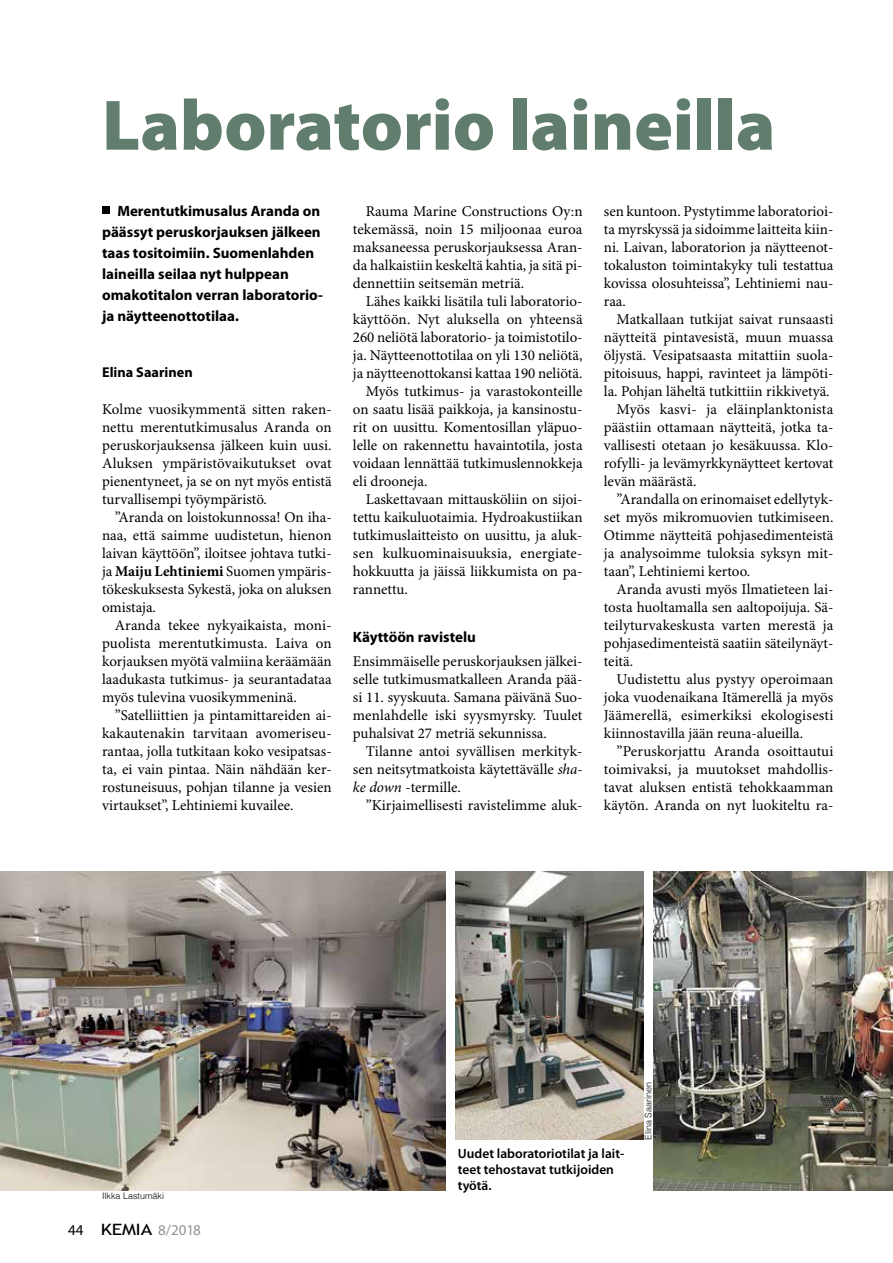
<style>
.page{position:relative;width:893px;height:1263px;background:#fff}
.page>*{position:absolute;margin:0;border:0;box-sizing:border-box;transform-origin:0 0}
.t1{font:900 72px "Myriad Pro";color:#607d6e}
.t2{font:15px/18px "Minion Pro";color:#000;text-align:justify}
.t3{font:700 15px/21px "Myriad Pro";color:#000}
.t4{font:15px "Myriad Pro";color:#939393}
.t5{font:700 14.25px "Myriad Pro";color:#000}
.t6{font:600 13.5px/15.8px "Myriad Pro";color:#000}
.t7{font:300 9px "Helvetica";color:#000}
.s1{font-weight:700}
.s2{font-style:italic}
.s3{color:#000}
.s4{font-family:"Trebuchet MS";font-size:15.6px;color:#000}
</style>
<div class="page">
<div style="left:102px;top:206px;width:8px;height:8px;background:#000"></div>
<img style="left:0;top:871px;width:446px;height:320px">
<img style="left:456px;top:871px;width:188px;height:269px">
<img style="left:653px;top:871px;width:240px;height:320px">
<h1 class="t1" style="left:102px;top:85px;width:675px">Laboratorio laineilla</h1>
<p class="t3" style="left:102px;top:200px;width:222px;text-indent:15px">Merentutkimusalus Aranda on päässyt peruskorjauksen jälkeen taas tositoimiin. Suomenlahden laineilla seilaa nyt hulppean omakotitalon verran laboratorio&shy;ja näytteenottotilaa.</p>
<p class="t5" style="left:102px;top:364px;width:92px">Elina Saarinen</p>
<p class="t2" style="left:102px;top:401px;width:231px">Kolme vuosikymmentä sitten raken&shy;nettu merentutkimusalus Aranda on peruskorjauksensa jälkeen kuin uusi.<br>Aluksen ympäristövaikutukset ovat pienentyneet, ja se on nyt myös entistä turvallisempi työympäristö.</p>
<p class="t2" style="left:102px;top:509px;width:231px;text-indent:13px">”Aranda on loistokunnossa! On iha&shy;naa, että saimme uudistetun, hienon laivan käyttöön”, iloitsee johtava tutki&shy;ja <span class="s1">Maiju Lehtiniemi</span> Suomen ympäris&shy;tökeskuksesta Sykestä, joka on aluksen omistaja.</p>
<p class="t2" style="left:102px;top:617px;width:231px;text-indent:13px">Aranda tekee nykyaikaista, moni&shy;puolista merentutkimusta. Laiva on korjauksen myötä valmiina keräämään laadukasta tutkimus- ja seurantadataa myös tulevina vuosikymmeninä.</p>
<p class="t2" style="left:102px;top:707px;width:231px;text-indent:13px">”Satelliittien ja pintamittareiden ai&shy;kakautenakin tarvitaan avomeriseu&shy;rantaa, jolla tutkitaan koko vesipatsas&shy;ta, ei vain pintaa. Näin nähdään ker&shy;rostuneisuus, pohjan tilanne ja vesien virtaukset”, Lehtiniemi kuvailee.</p>
<p class="t2" style="left:353px;top:203px;width:231px;text-indent:13px">Rauma Marine Constructions Oy:n tekemässä, noin 15 miljoonaa euroa maksaneessa peruskorjauksessa Aran&shy;da halkaistiin keskeltä kahtia, ja sitä pi&shy;dennettiin seitsemän metriä.</p>
<p class="t2" style="left:366px;top:293px;width:218px">Lähes kaikki lisätila tuli laboratorio-</p>
<p class="t2" style="left:353px;top:311px;width:231px">käyttöön. Nyt aluksella on yhteensä</p>
<p class="t2" style="left:353px;top:329px;width:231px">260 neliötä laboratorio- ja toimistotilo-</p>
<p class="t2" style="left:353px;top:347px;width:231px">ja. Näytteenottotilaa on yli 130 neliötä,</p>
<p class="t2" style="left:353px;top:365px;width:231px">ja näytteenottokansi kattaa 190 neliötä.</p>
<p class="t2" style="left:366px;top:383px;width:218px">Myös tutkimus- ja varastokonteille</p>
<p class="t2" style="left:353px;top:401px;width:231px">on saatu lisää paikkoja, ja kansinostu-</p>
<p class="t2" style="left:353px;top:419px;width:231px">rit on uusittu. Komentosillan yläpuo-</p>
<p class="t2" style="left:353px;top:437px;width:231px">lelle on rakennettu havaintotila, josta</p>
<p class="t2" style="left:353px;top:455px;width:231px">voidaan lennättää tutkimuslennokkeja</p>
<p class="t2" style="left:353px;top:473px;width:76px">eli drooneja.</p>
<p class="t2" style="left:366px;top:491px;width:218px">Laskettavaan mittausköliin on sijoi-</p>
<p class="t2" style="left:353px;top:509px;width:231px">tettu kaikuluotaimia. Hydroakustiikan</p>
<p class="t2" style="left:353px;top:527px;width:231px">tutkimuslaitteisto on uusittu, ja aluk-</p>
<p class="t2" style="left:353px;top:545px;width:231px">sen kulkuominaisuuksia, energiate-</p>
<p class="t2" style="left:353px;top:563px;width:231px">hokkuutta ja jäissä liikkumista on pa-</p>
<p class="t2" style="left:353px;top:581px;width:56px">rannettu.</p>
<p class="t3" style="left:353px;top:626px;width:124px">Käyttöön ravistelu</p>
<p class="t2" style="left:353px;top:653px;width:231px">Ensimmäiselle peruskorjauksen jälkei&shy;selle tutkimusmatkalleen Aranda pää&shy;si 11. syyskuuta. Samana päivänä Suo&shy;menlahdelle iski syysmyrsky. Tuulet puhalsivat 27 metriä sekunnissa.</p>
<p class="t2" style="left:353px;top:743px;width:231px;text-indent:13px">Tilanne antoi syvällisen merkityk&shy;sen neitsytmatkoista käytettävälle <span class="s2">sha&shy;ke down</span> -termille.</p>
<p class="t2" style="left:366px;top:797px;width:218px">”Kirjaimellisesti ravistelimme aluk-</p>
<p class="t2" style="left:604px;top:203px;width:231px">sen kuntoon. Pystytimme laboratorioi&shy;ta myrskyssä ja sidoimme laitteita kiin&shy;ni. Laivan, laboratorion ja näytteenot&shy;tokaluston toimintakyky tuli testattua kovissa olosuhteissa”, Lehtiniemi nau&shy;raa.</p>
<p class="t2" style="left:617px;top:311px;width:218px">Matkallaan tutkijat saivat runsaasti</p>
<p class="t2" style="left:604px;top:329px;width:231px">näytteitä pintavesistä, muun muassa</p>
<p class="t2" style="left:604px;top:347px;width:231px">öljystä. Vesipatsaasta mitattiin suola-</p>
<p class="t2" style="left:604px;top:365px;width:231px">pitoisuus, happi, ravinteet ja lämpöti-</p>
<p class="t2" style="left:604px;top:383px;width:227px">la. Pohjan läheltä tutkittiin rikkivetyä.</p>
<p class="t2" style="left:617px;top:401px;width:218px">Myös kasvi- ja eläinplanktonista</p>
<p class="t2" style="left:604px;top:419px;width:231px">päästiin ottamaan näytteitä, jotka ta-</p>
<p class="t2" style="left:604px;top:437px;width:231px">vallisesti otetaan jo kesäkuussa. Klo-</p>
<p class="t2" style="left:604px;top:455px;width:231px">rofylli- ja levämyrkkynäytteet kertovat</p>
<p class="t2" style="left:604px;top:473px;width:94px">levän määrästä.</p>
<p class="t2" style="left:617px;top:491px;width:218px">”Arandalla on erinomaiset edellytyk-</p>
<p class="t2" style="left:604px;top:509px;width:231px">set myös mikromuovien tutkimiseen.</p>
<p class="t2" style="left:604px;top:527px;width:231px">Otimme näytteitä pohjasedimenteistä</p>
<p class="t2" style="left:604px;top:545px;width:231px">ja analysoimme tuloksia syksyn mit-</p>
<p class="t2" style="left:604px;top:563px;width:148px">taan”, Lehtiniemi kertoo.</p>
<p class="t2" style="left:617px;top:581px;width:218px">Aranda avusti myös Ilmatieteen lai-</p>
<p class="t2" style="left:604px;top:599px;width:231px">tosta huoltamalla sen aaltopoijuja. Sä-</p>
<p class="t2" style="left:604px;top:617px;width:231px">teilyturvakeskusta varten merestä ja</p>
<p class="t2" style="left:604px;top:635px;width:231px">pohjasedimenteistä saatiin säteilynäyt-</p>
<p class="t2" style="left:604px;top:653px;width:31px">teitä.</p>
<p class="t2" style="left:617px;top:671px;width:218px">Uudistettu alus pystyy operoimaan</p>
<p class="t2" style="left:604px;top:689px;width:231px">joka vuodenaikana Itämerellä ja myös</p>
<p class="t2" style="left:604px;top:707px;width:231px">Jäämerellä, esimerkiksi ekologisesti</p>
<p class="t2" style="left:604px;top:725px;width:201px">kiinnostavilla jään reuna-alueilla.</p>
<p class="t2" style="left:617px;top:743px;width:218px">”Peruskorjattu Aranda osoittautui</p>
<p class="t2" style="left:604px;top:761px;width:231px">toimivaksi, ja muutokset mahdollis-</p>
<p class="t2" style="left:604px;top:779px;width:231px">tavat aluksen entistä tehokkaamman</p>
<p class="t2" style="left:604px;top:797px;width:231px">käytön. Aranda on nyt luokiteltu ra-</p>
<p class="t7" style="left:102px;top:1188px;width:64px">Ilkka Lastumäki</p>
<p class="t4" style="left:68px;top:1220px;width:134px"><span class="s3">44</span> <span class="s4">KEMIA</span> 8/2018</p>
<p class="t6" style="left:458px;top:1146px;width:168px">Uudet laboratoriotilat ja lait&shy;teet tehostavat tutkijoiden työtä.</p>
<p class="t7" style="left:641px;top:1140px;width:59px;rotate:-90deg">Elina Saarinen</p>
</div>
